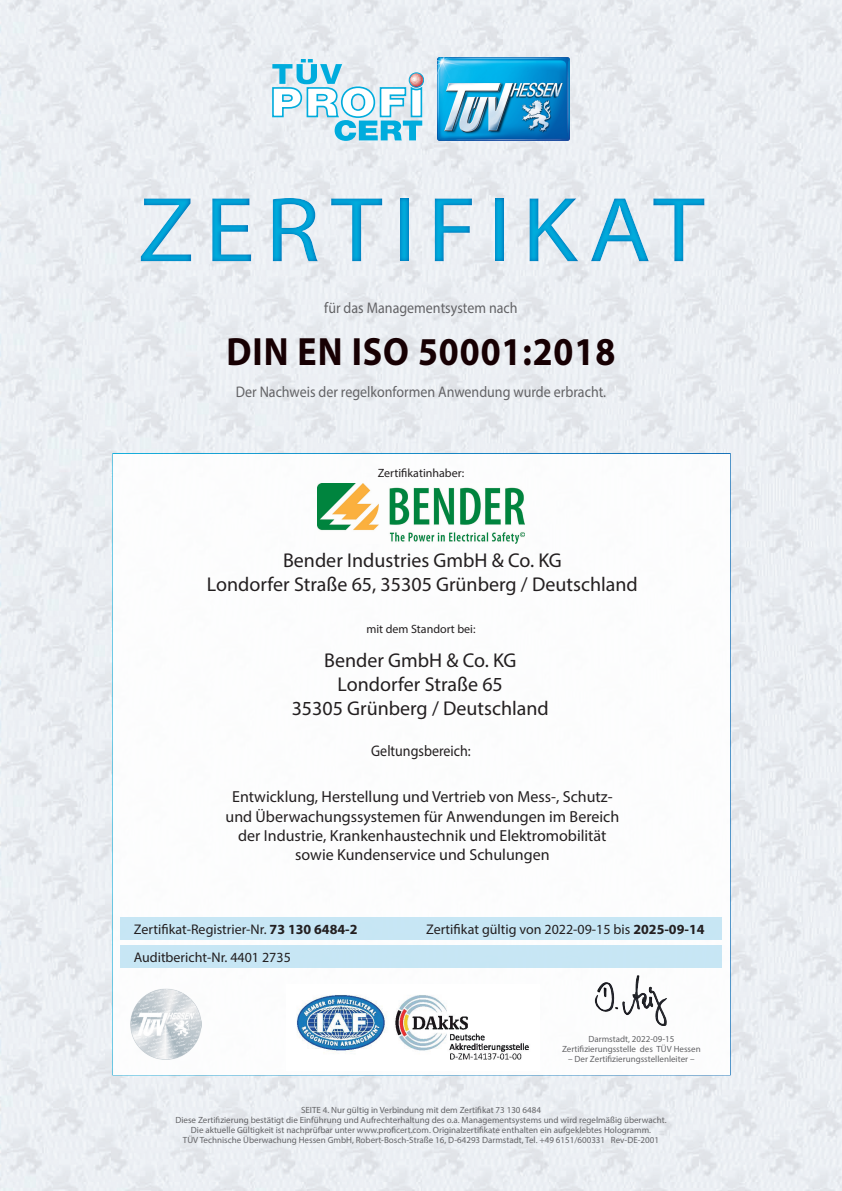
<style>
.page{position:relative;width:842px;height:1191px;background:#fff}
.page>*{position:absolute;margin:0;border:0;box-sizing:border-box;transform-origin:0 0}
.t1{font:93px "Myriad Pro";letter-spacing:.1em;color:#00acdd;scale:1.1 1}
.t2{font:700 39.6px "Myriad Pro";letter-spacing:.025em;color:#170003;scale:.91 1}
.t3{font:20px/24px "Myriad Pro";color:#231f20;text-align:center}
.t4{font:16px/19.2px "Myriad Pro";color:#231f20;text-align:center}
.t5{font:15.4px "Myriad Pro";color:#636366;scale:.91 1}
.t6{font:15.4px "Myriad Pro";color:#231f20;scale:.91 1}
.t7{font:14px/28.1px "Myriad Pro";color:#231f20}
.t8{font:12px "Myriad Pro";color:#231f20}
.t9{font:9px/10px "Myriad Pro";color:#636366;text-align:center}
.s1{font-weight:700}
</style>
<div class="page">
<img style="left:0;top:0;width:842px;height:1191px">
<img style="left:437px;top:57px;width:132px;height:83px">
<svg style="left:272px;top:59px;width:152px;height:82px"></svg>
<div style="left:112px;top:453px;width:619px;height:622px;background:#fff;border:2px solid #fff"></div>
<div style="left:120px;top:945px;width:602px;height:23px;background:#c1e4f4"></div>
<div style="left:121px;top:917px;width:601px;height:22px;background:#c1e4f4"></div>
<img style="left:296px;top:995px;width:233px;height:65px">
<img style="left:594px;top:975px;width:73px;height:51px">
<img style="left:736px;top:784px;width:97px;height:40px">
<img style="left:737px;top:670px;width:95px;height:34px">
<img style="left:738px;top:565px;width:93px;height:35px">
<img style="left:737px;top:468px;width:91px;height:35px">
<div style="left:0;top:172px;width:842px;height:114px;background:#006bb6;opacity:.75"></div>
<img style="left:130px;top:988px;width:71px;height:71px">
<img style="left:318px;top:483px;width:206px;height:60px">
<h1 class="t1" style="left:138px;top:173px;width:517px">ZERTIFIKAT</h1>
<h3 class="t5" style="left:324px;top:298px;width:214px">für das Managementsystem nach</h3>
<h2 class="t2" style="left:227px;top:326px;width:429px">DIN EN ISO 50001:2018</h2>
<h3 class="t5" style="left:236px;top:382px;width:408px">Der Nachweis der regelkonformen Anwendung wurde erbracht.</h3>
<h3 class="t8" style="left:378px;top:465px;width:88px">Zertifikatinhaber:</h3>
<h3 class="t3" style="left:207px;top:548px;width:432px">Bender Industries GmbH &amp; Co. KG<br>Londorfer Straße 65, 35305 Grünberg / Deutschland</h3>
<h3 class="t8" style="left:366px;top:621px;width:111px">mit dem Standort bei:</h3>
<h3 class="t3" style="left:292px;top:648px;width:259px">Bender GmbH &amp; Co. KG<br>Londorfer Straße 65<br>35305 Grünberg / Deutschland</h3>
<h3 class="t6" style="left:371px;top:741px;width:111px">Geltungsbereich:</h3>
<h3 class="t4" style="left:225px;top:787px;width:395px">Entwicklung, Herstellung und Vertrieb von Mess-, Schutz&shy;und Überwachungssystemen für Anwendungen im Bereich der Industrie, Krankenhaustechnik und Elektromobilität sowie Kundenservice und Schulungen</h3>
<h3 class="t7" style="left:134px;top:915px;width:225px">Zertifikat-Registrier-Nr. <span class="s1">73 130 6484-2<br></span>Auditbericht-Nr. 4401 2735</h3>
<h3 class="t7" style="left:426px;top:915px;width:280px">Zertifikat gültig von 2022-09-15 bis <span class="s1">2025-09-14</span></h3>
<p class="t9" style="left:562px;top:1034px;width:140px">Darmstadt, 2022-09-15<br>Zertifizierungsstelle des TÜV Hessen</p>
<p class="t9" style="left:568px;top:1054px;width:128px">– Der Zertifizierungsstellenleiter –</p>
<p class="t9" style="left:175px;top:1105px;width:493px">SEITE 4. Nur gültig in Verbindung mit dem Zertifikat 73 130 6484<br>Diese Zertifizierung bestätigt die Einführung und Aufrechterhaltung des o.a. Managementsystems und wird regelmäßig überwacht.<br>Die aktuelle Gültigkeit ist nachprüfbar unter www.proficert.com. Originalzertifikate enthalten ein aufgeklebtes Hologramm.<br>TÜV Technische Überwachung Hessen GmbH, Robert-Bosch-Straße 16, D-64293 Darmstadt, Tel. +49 6151/600331 Rev-DE-2001</p>
</div>
